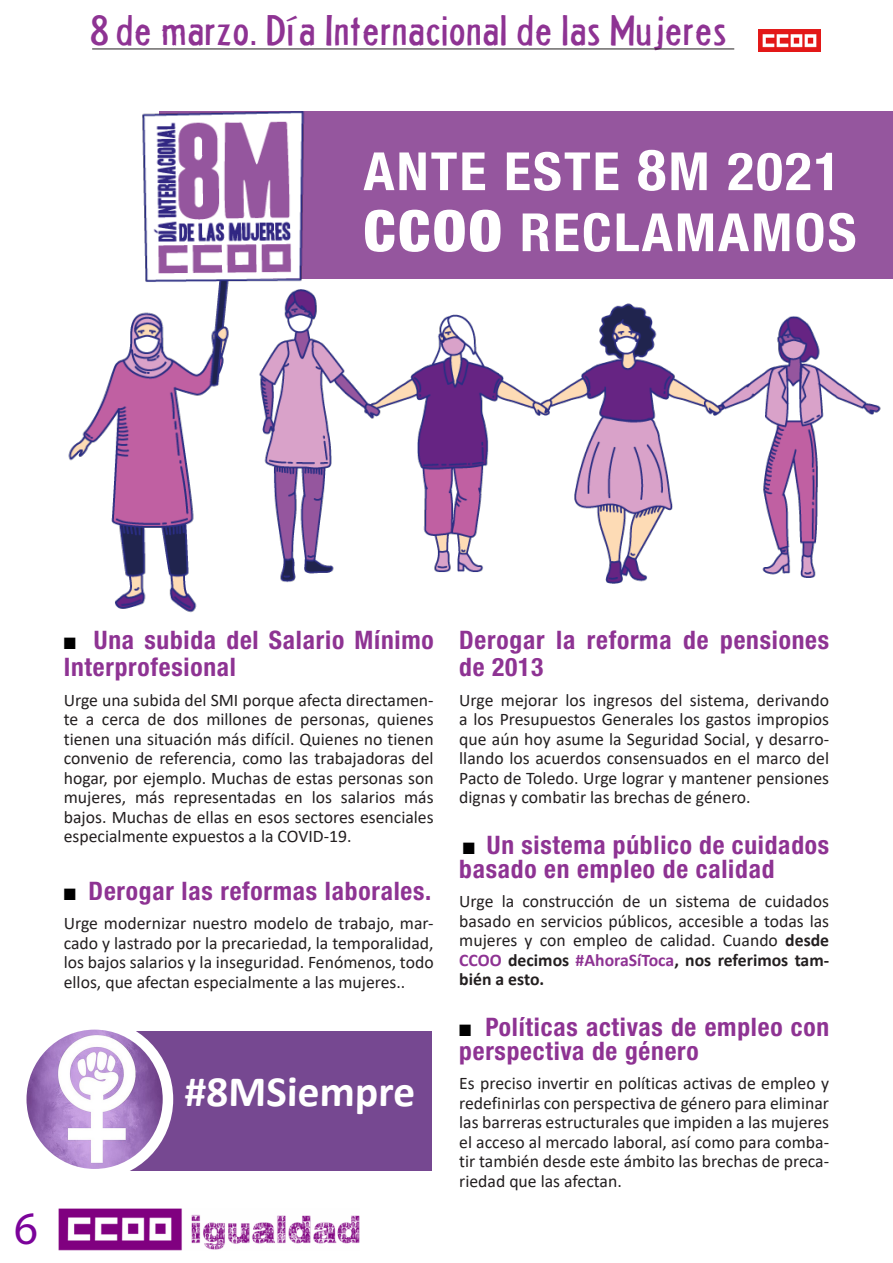
<style>
.page{position:relative;width:893px;height:1263px;background:#fff}
.page>*{position:absolute;margin:0;border:0;box-sizing:border-box;transform-origin:0 0}
.t1{font:700 condensed 52.8px "Helvetica Neue";letter-spacing:.04em;color:#fff;scale:1.05 1}
.t2{font:46.5px "Myriad Pro";color:#7b029a}
.t3{font:700 43.5px "Calibri";color:#fff}
.Balazo{font:37.65px "Headline Two HPLHS";letter-spacing:.03em;color:#8e3393;scale:1.32 1}
.Balazo-2{font:700 condensed 25.5px/27px "Helvetica Neue";letter-spacing:.03em;color:#8e3393}
.Balazo-3{font:17.7px/19.5px "Calibri";color:#231f20;text-align:justify}
.s1{font-size:57px}
.s2{font-weight:900;font-size:57px}
.s3{color:#000}
.s4{font-weight:700}
.s5{font-weight:700;color:#8e3393}
</style>
<div class="page">
<div style="left:159px;top:111px;width:734px;height:168px;background:#95569e"></div>
<hr style="left:92px;top:49px;width:642px;height:1px;background:#231f20">
<img style="left:758px;top:30px;width:63px;height:21px">
<img style="left:58px;top:1208px;width:301px;height:42px">
<img style="left:68px;top:111px;width:237px;height:502px">
<img style="left:243px;top:280px;width:638px;height:307px">
<div style="left:89px;top:1031px;width:343px;height:139px;background:#764891"></div>
<img style="left:27px;top:1030px;width:141px;height:141px">
<div style="left:16px;top:1019px;width:157px;height:160px;border:10px solid #fff;border-radius:50%"></div>
<p class="Balazo" style="left:91px;top:9px;width:483px">8 de marzo. Día Internacional de las Mujeres</p>
<p class="t1" style="left:364px;top:139px;width:456px">ANTE ESTE <span class="s1">8</span>M 2021</p>
<p class="t1" style="left:364px;top:200px;width:471px"><span class="s2">CCOO</span> RECLAMAMOS</p>
<p class="t2" style="left:14px;top:1199px;width:25px">6</p>
<p class="Balazo-2" style="left:64px;top:626px;width:371px"><span class="s3">■</span> Una subida del Salario Mínimo<br>Interprofesional</p>
<p class="Balazo-3" style="left:64px;top:690px;width:371px">Urge una subida del SMI porque afecta directamen&shy;te a cerca de dos millones de personas, quienes tienen una situación más difícil. Quienes no tienen convenio de referencia, como las trabajadoras del hogar, por ejemplo. Muchas de estas personas son mujeres, más representadas en los salarios más bajos. Muchas de ellas en esos sectores esenciales especialmente expuestos a la COVID-19.</p>
<p class="Balazo-2" style="left:64px;top:877px;width:369px"><span class="s3">■</span> Derogar las reformas laborales.</p>
<p class="Balazo-3" style="left:64px;top:913px;width:371px">Urge modernizar nuestro modelo de trabajo, mar&shy;cado y lastrado por la precariedad, la temporalidad, los bajos salarios y la inseguridad. Fenómenos, todo ellos, que afectan especialmente a las mujeres..</p>
<p class="t3" style="left:185px;top:1061px;width:233px">#8MSiempre</p>
<p class="Balazo-2" style="left:459px;top:626px;width:371px">Derogar la reforma de pensiones de 2013</p>
<p class="Balazo-3" style="left:459px;top:690px;width:371px">Urge mejorar los ingresos del sistema, derivando a los Presupuestos Generales los gastos impropios que aún hoy asume la Seguridad Social, y desarro&shy;llando los acuerdos consensuados en el marco del Pacto de Toledo. Urge lograr y mantener pensiones dignas y combatir las brechas de género.</p>
<p class="Balazo-2" style="left:459px;top:832px;width:371px;line-height:24px"><span class="s3">■</span> Un sistema público de cuidados basado en empleo de calidad</p>
<p class="Balazo-3" style="left:459px;top:891px;width:371px">Urge la construcción de un sistema de cuidados basado en servicios públicos, accesible a todas las mujeres y con empleo de calidad. Cuando <span class="s4">desde </span><span class="s5">CCOO</span> <span class="s4">decimos</span> <span class="s5">#AhoraSíToca</span><span class="s4">, nos referimos tam&shy;bién a esto.</span></p>
<p class="Balazo-2" style="left:459px;top:1014px;width:371px;line-height:24px"><span class="s3">■</span> Políticas activas de empleo con perspectiva de género</p>
<p class="Balazo-3" style="left:459px;top:1073px;width:371px">Es preciso invertir en políticas activas de empleo y redefinirlas con perspectiva de género para eliminar las barreras estructurales que impiden a las mujeres el acceso al mercado laboral, así como para comba&shy;tir también desde este ámbito las brechas de preca&shy;riedad que las afectan.</p>
</div>
